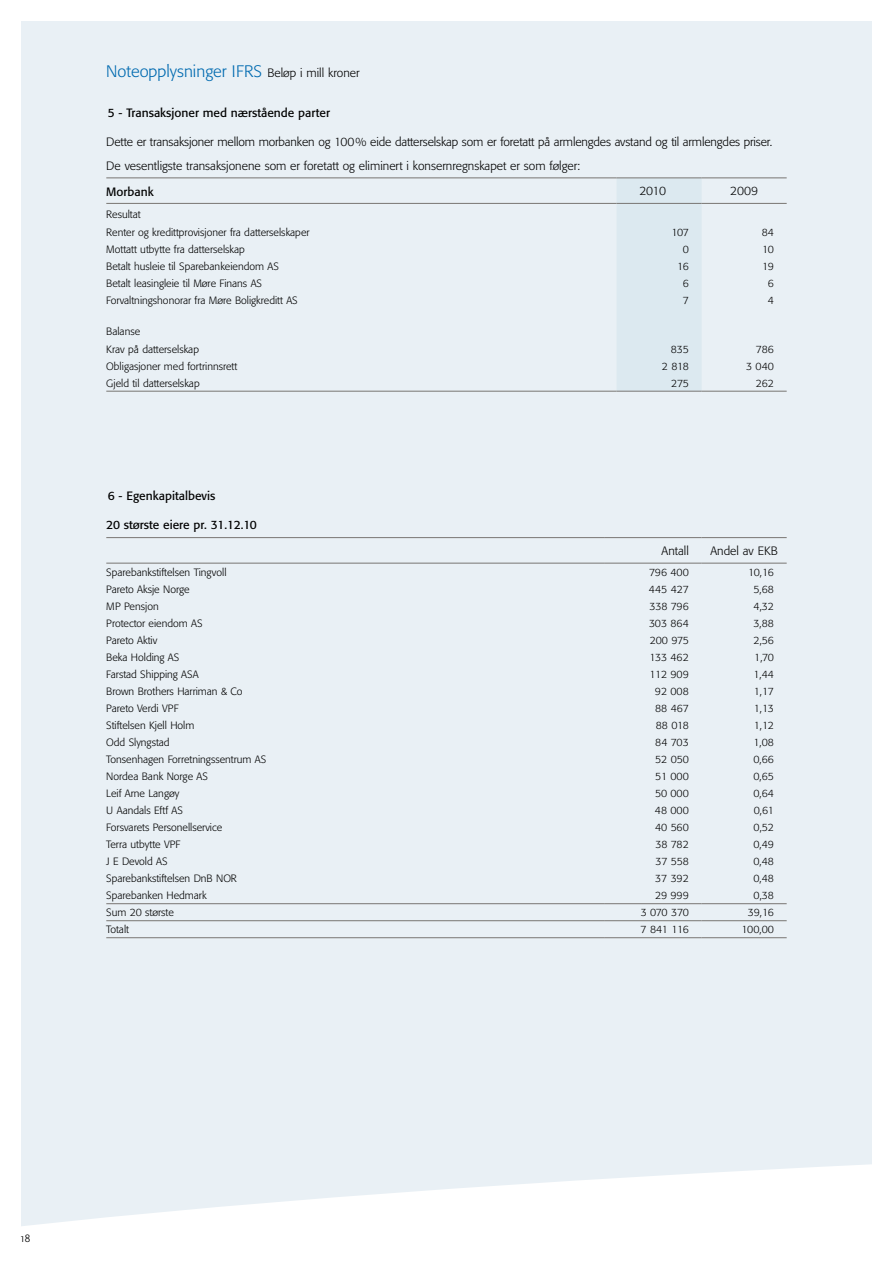
<style>
.page{position:relative;width:893px;height:1263px;background:#fff}
.page>*{position:absolute;margin:0;border:0;box-sizing:border-box;transform-origin:0 0}
.t1{font:300 16.5px "Formata";color:#006ab0}
.t2{font:300 12px/24.2px "Formata";letter-spacing:-.01em;color:#000}
.t3{font:12px "Formata";color:#000}
.t4{font:300 10.5px/18.5px "Formata";color:#000}
.t5{font:10.5px "Formata Light SC";color:#000}
.s1{font-size:12px;color:#000}
</style>
<div class="page">
<div style="left:21px;top:21px;width:851px;height:1221px;background:#e9f0f5"></div>
<svg style="left:21px;top:1164px;width:851px;height:78px;fill:#fff"></svg>
<div style="left:617px;top:178px;width:85px;height:213px;background:#dce9f0"></div>
<hr style="left:106px;top:177px;width:511px;height:1px;background:#787572">
<hr style="left:617px;top:177px;width:85px;height:1px;background:#787572">
<hr style="left:702px;top:177px;width:85px;height:1px;background:#787572">
<hr style="left:106px;top:203px;width:511px;height:1px;background:#787572">
<hr style="left:617px;top:203px;width:85px;height:1px;background:#787572">
<hr style="left:702px;top:203px;width:85px;height:1px;background:#787572">
<hr style="left:106px;top:391px;width:511px;height:1px;background:#787572">
<hr style="left:617px;top:391px;width:85px;height:1px;background:#787572">
<hr style="left:702px;top:391px;width:85px;height:1px;background:#787572">
<hr style="left:106px;top:537px;width:499px;height:1px;background:#787572">
<hr style="left:106px;top:563px;width:499px;height:1px;background:#787572">
<hr style="left:605px;top:537px;width:97px;height:1px;background:#787572">
<hr style="left:605px;top:563px;width:97px;height:1px;background:#787572">
<hr style="left:702px;top:537px;width:85px;height:1px;background:#787572">
<hr style="left:702px;top:563px;width:85px;height:1px;background:#787572">
<hr style="left:106px;top:903px;width:499px;height:1px;background:#787572">
<hr style="left:605px;top:903px;width:97px;height:1px;background:#787572">
<hr style="left:702px;top:903px;width:85px;height:1px;background:#787572">
<hr style="left:106px;top:920px;width:499px;height:1px;background:#787572">
<hr style="left:605px;top:920px;width:97px;height:1px;background:#787572">
<hr style="left:702px;top:920px;width:85px;height:1px;background:#787572">
<hr style="left:106px;top:937px;width:499px;height:1px;background:#787572">
<hr style="left:605px;top:937px;width:97px;height:1px;background:#787572">
<hr style="left:702px;top:937px;width:85px;height:1px;background:#787572">
<h1 class="t1" style="left:106px;top:62px;width:255px">Noteopplysninger IFRS <span class="s1">Beløp i mill kroner</span></h1>
<p class="t3" style="left:108px;top:106px;width:224px">5 - Transaksjoner med nærstående parter</p>
<p class="t2" style="left:106px;top:130px;width:667px">Dette er transaksjoner mellom morbanken og 100% eide datterselskap som er foretatt på armlengdes avstand og til armlengdes priser.<br>De vesentligste transaksjonene som er foretatt og eliminert i konsernregnskapet er som følger:</p>
<p class="t3" style="left:106px;top:184px;width:49px">Morbank</p>
<p class="t2" style="left:639px;top:179px;width:28px">2010</p>
<p class="t2" style="left:730px;top:179px;width:29px">2009</p>
<p class="t4" style="left:106px;top:205px;width:205px">Resultat<br>Renter og kredittprovisjoner fra datterselskaper</p>
<p class="t4" style="left:671px;top:223px;width:19px">107</p>
<p class="t4" style="left:762px;top:223px;width:14px">84</p>
<p class="t4" style="left:106px;top:240px;width:140px">Mottatt utbytte fra datterselskap</p>
<p class="t4" style="left:683px;top:240px;width:8px">0</p>
<p class="t4" style="left:762px;top:240px;width:13px">10</p>
<p class="t4" style="left:106px;top:257px;width:174px">Betalt husleie til Sparebankeiendom AS</p>
<p class="t4" style="left:677px;top:257px;width:13px">16</p>
<p class="t4" style="left:762px;top:257px;width:13px">19</p>
<p class="t4" style="left:106px;top:274px;width:157px">Betalt leasingleie til Møre Finans AS</p>
<p class="t4" style="left:683px;top:274px;width:8px">6</p>
<p class="t4" style="left:768px;top:274px;width:8px">6</p>
<p class="t4" style="left:106px;top:291px;width:193px">Forvaltningshonorar fra Møre Boligkreditt AS</p>
<p class="t4" style="left:683px;top:291px;width:8px">7</p>
<p class="t4" style="left:768px;top:291px;width:8px">4</p>
<p class="t4" style="left:106px;top:322px;width:94px;line-height:18px">Balanse<br>Krav på datterselskap</p>
<p class="t4" style="left:671px;top:340px;width:20px">835</p>
<p class="t4" style="left:756px;top:340px;width:19px">786</p>
<p class="t4" style="left:106px;top:357px;width:133px">Obligasjoner med fortrinnsrett</p>
<p class="t4" style="left:662px;top:357px;width:28px">2 818</p>
<p class="t4" style="left:746px;top:357px;width:29px">3 040</p>
<p class="t4" style="left:106px;top:374px;width:95px">Gjeld til datterselskap</p>
<p class="t4" style="left:671px;top:374px;width:19px">275</p>
<p class="t4" style="left:756px;top:374px;width:20px">262</p>
<p class="t3" style="left:108px;top:489px;width:109px">6 - Egenkapitalbevis</p>
<p class="t3" style="left:106px;top:517px;width:152px">20 største eiere pr. 31.12.10</p>
<p class="t2" style="left:662px;top:539px;width:29px">Antall</p>
<p class="t2" style="left:710px;top:539px;width:69px">Andel av EKB</p>
<p class="t4" style="left:106px;top:563px;width:122px">Sparebankstiftelsen Tingvoll</p>
<p class="t4" style="left:649px;top:563px;width:41px">796 400</p>
<p class="t4" style="left:748px;top:563px;width:27px">10,16</p>
<p class="t4" style="left:106px;top:580px;width:85px">Pareto Aksje Norge</p>
<p class="t4" style="left:649px;top:580px;width:41px">445 427</p>
<p class="t4" style="left:753px;top:580px;width:22px">5,68</p>
<p class="t4" style="left:106px;top:597px;width:54px">MP Pensjon</p>
<p class="t4" style="left:650px;top:597px;width:41px">338 796</p>
<p class="t4" style="left:754px;top:597px;width:22px">4,32</p>
<p class="t4" style="left:106px;top:614px;width:98px">Protector eiendom AS</p>
<p class="t4" style="left:649px;top:614px;width:41px">303 864</p>
<p class="t4" style="left:753px;top:614px;width:22px">3,88</p>
<p class="t4" style="left:106px;top:631px;width:53px">Pareto Aktiv</p>
<p class="t4" style="left:650px;top:631px;width:41px">200 975</p>
<p class="t4" style="left:754px;top:631px;width:22px">2,56</p>
<p class="t4" style="left:106px;top:648px;width:75px">Beka Holding AS</p>
<p class="t4" style="left:649px;top:648px;width:41px">133 462</p>
<p class="t4" style="left:754px;top:648px;width:21px">1,70</p>
<p class="t4" style="left:106px;top:665px;width:94px">Farstad Shipping ASA</p>
<p class="t4" style="left:650px;top:665px;width:41px">112 909</p>
<p class="t4" style="left:753px;top:665px;width:22px">1,44</p>
<p class="t4" style="left:106px;top:682px;width:138px">Brown Brothers Harriman &amp; Co</p>
<p class="t4" style="left:655px;top:682px;width:35px">92 008</p>
<p class="t4" style="left:754px;top:682px;width:22px">1,17</p>
<p class="t4" style="left:106px;top:699px;width:74px">Pareto Verdi VPF</p>
<p class="t4" style="left:655px;top:699px;width:35px">88 467</p>
<p class="t4" style="left:754px;top:699px;width:22px">1,13</p>
<p class="t4" style="left:106px;top:716px;width:90px">Stiftelsen Kjell Holm</p>
<p class="t4" style="left:656px;top:716px;width:35px">88 018</p>
<p class="t4" style="left:754px;top:716px;width:22px">1,12</p>
<p class="t4" style="left:106px;top:733px;width:65px">Odd Slyngstad</p>
<p class="t4" style="left:655px;top:733px;width:35px">84 703</p>
<p class="t4" style="left:753px;top:733px;width:22px">1,08</p>
<p class="t4" style="left:106px;top:750px;width:161px">Tonsenhagen Forretningssentrum AS</p>
<p class="t4" style="left:655px;top:750px;width:35px">52 050</p>
<p class="t4" style="left:753px;top:750px;width:22px">0,66</p>
<p class="t4" style="left:106px;top:767px;width:103px">Nordea Bank Norge AS</p>
<p class="t4" style="left:655px;top:767px;width:35px">51 000</p>
<p class="t4" style="left:753px;top:767px;width:22px">0,65</p>
<p class="t4" style="left:106px;top:784px;width:75px">Leif Arne Langøy</p>
<p class="t4" style="left:655px;top:784px;width:35px">50 000</p>
<p class="t4" style="left:753px;top:784px;width:22px">0,64</p>
<p class="t4" style="left:106px;top:801px;width:78px">U Aandals Eftf AS</p>
<p class="t4" style="left:655px;top:801px;width:35px">48 000</p>
<p class="t4" style="left:754px;top:801px;width:22px">0,61</p>
<p class="t4" style="left:106px;top:818px;width:117px">Forsvarets Personellservice</p>
<p class="t4" style="left:655px;top:818px;width:35px">40 560</p>
<p class="t4" style="left:754px;top:818px;width:22px">0,52</p>
<p class="t4" style="left:106px;top:835px;width:76px">Terra utbytte VPF</p>
<p class="t4" style="left:655px;top:835px;width:35px">38 782</p>
<p class="t4" style="left:753px;top:835px;width:22px">0,49</p>
<p class="t4" style="left:106px;top:852px;width:63px">J E Devold AS</p>
<p class="t4" style="left:655px;top:852px;width:35px">37 558</p>
<p class="t4" style="left:753px;top:852px;width:22px">0,48</p>
<p class="t4" style="left:106px;top:869px;width:132px">Sparebankstiftelsen DnB NOR</p>
<p class="t4" style="left:655px;top:869px;width:35px">37 392</p>
<p class="t4" style="left:753px;top:869px;width:22px">0,48</p>
<p class="t4" style="left:106px;top:886px;width:102px">Sparebanken Hedmark</p>
<p class="t4" style="left:655px;top:886px;width:35px">29 999</p>
<p class="t4" style="left:753px;top:886px;width:22px">0,38</p>
<p class="t4" style="left:106px;top:903px;width:69px">Sum 20 største</p>
<p class="t4" style="left:641px;top:903px;width:50px">3 070 370</p>
<p class="t4" style="left:748px;top:903px;width:28px">39,16</p>
<p class="t4" style="left:106px;top:920px;width:24px">Totalt</p>
<p class="t4" style="left:640px;top:920px;width:50px">7 841 116</p>
<p class="t4" style="left:741px;top:920px;width:34px">100,00</p>
<p class="t5" style="left:21px;top:1232px;width:11px">18</p>
</div>
